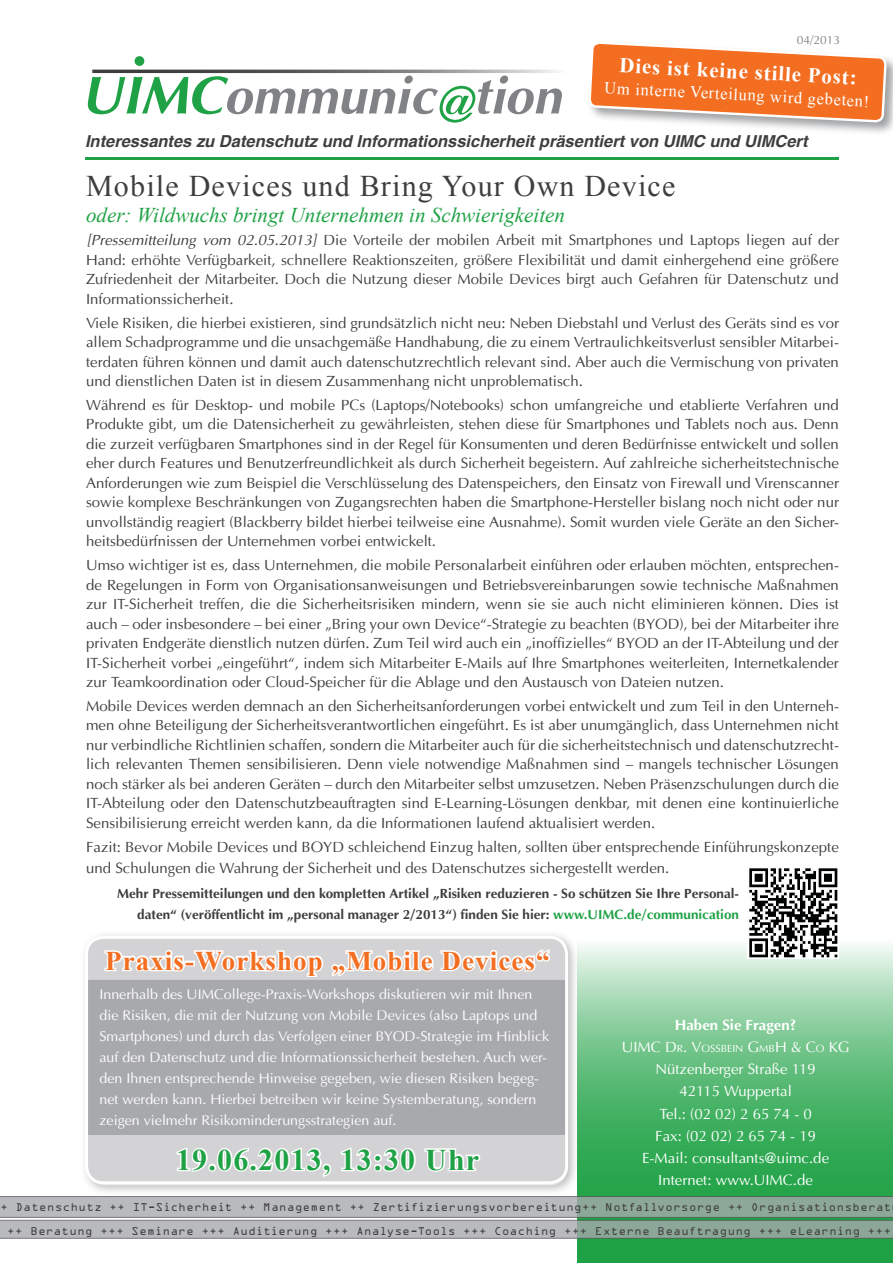
<style>
.page{position:relative;width:893px;height:1263px;background:#fff}
.page>*{position:absolute;margin:0;border:0;box-sizing:border-box;transform-origin:0 0}
.Logo{font:italic 700 51.3px "Ottawa";color:#808285}
.h1_Überschrift{font:30px "Times New Roman";letter-spacing:.04em;color:#3e3e3f}
.h1_Überschrift-2{font:700 30px "Times New Roman";letter-spacing:.04em;color:#1fa245}
.h1_Überschrift-3{font:700 27px "Times New Roman";letter-spacing:.04em;color:#f36e21}
.h2_Subtitel{font:italic 21px "Times New Roman";color:#1fa245}
.h1_Überschrift-4{font:700 21px "Times New Roman";color:#fff}
.t1{font:italic 700 16.5px "Switzerland";color:#3e3e3f}
.h1_Überschrift-5{font:16.5px "Times New Roman";color:#fff}
.p_Haupttext{font:15px/19.5px "Ottawa Plain";color:#3e3e3f;text-align:justify}
.t2{font:15px/22.2px "Ottawa Plain";color:#fff;text-align:center}
.t3{font:700 15px "Ottawa";color:#fff}
.Kasten_weiß{font:14.25px/21px "Ottawa Plain";color:#fff}
.p_Haupttext-2{font:700 13.5px/21px "Ottawa";color:#3e3e3f;text-align:right}
.t4{font:12px/24.5px "OCRA Extended";letter-spacing:.05em;color:#3e3e3f;text-align:center}
.p_Haupttext-3{font:12px "Ottawa Plain";color:#808285}
.s1{font-size:53.55px;color:#1fa245}
.s2{color:#1fa245}
.s3{font-family:"Ottawa";font-style:italic}
.s4{font-style:inherit}
.s5{font-size:10.5px}
</style>
<div class="page">
<svg style="left:576px;top:944px;width:317px;height:319px;background:#66bf80"></svg>
<svg style="left:0;top:1196px;width:893px;height:42px;background:#a4b0ab"></svg>
<hr style="left:85px;top:157px;width:754px;height:3px;background:#1fa245">
<hr style="left:92px;top:70px;width:472px;height:3px;background:#3e3e3f">
<div style="left:135px;top:56px;width:9px;height:10px;background:#1fa245;border-radius:50%"></div>
<img style="left:747px;top:868px;width:92px;height:90px">
<div style="left:586px;top:39px;width:307px;height:97px;background:#808285;opacity:.75"></div>
<svg style="left:587px;top:40px;width:301px;height:96px"></svg>
<div style="left:80px;top:930px;width:499px;height:265px;background:#a8a9ad;opacity:.75"></div>
<div style="left:87px;top:937px;width:480px;height:246px;background:#a8a9ad;border-radius:17px"></div>
<svg style="left:87px;top:930px;width:480px;height:50px;background:#e4e4e6"></svg>
<svg style="left:88px;top:1135px;width:479px;height:50px;background:#dcdcde"></svg>
<p class="Logo" style="left:81px;top:64px;width:482px"><span class="s1">UIMC</span>ommunic<span class="s2">@</span>tion</p>
<p class="p_Haupttext-3" style="left:797px;top:33px;width:45px">04/2013</p>
<p class="h1_Überschrift-4" style="left:620px;top:51px;width:239px;rotate:3deg">Dies ist keine stille Post:</p>
<p class="h1_Überschrift-5" style="left:605px;top:76px;width:267px;rotate:3deg">Um interne Verteilung wird gebeten!</p>
<p class="t1" style="left:85px;top:131px;width:724px">Interessantes zu Datenschutz und Informationssicherheit präsentiert von UIMC und UIMCert</p>
<p class="h1_Überschrift" style="left:86px;top:166px;width:591px">Mobile Devices und Bring Your Own Device</p>
<p class="h2_Subtitel" style="left:86px;top:200px;width:480px">oder: Wildwuchs bringt Unternehmen in Schwierigkeiten</p>
<p class="p_Haupttext" style="left:86px;top:231px;width:754px"><span class="s3">[Pressemitteilung vom 02.05.2013]</span> Die Vorteile der mobilen Arbeit mit Smartphones und Laptops liegen auf der Hand: erhöhte Verfügbarkeit, schnellere Reaktionszeiten, größere Flexibilität und damit einhergehend eine größere Zufriedenheit der Mitarbeiter. Doch die Nutzung dieser Mobile Devices birgt auch Gefahren für Datenschutz und Informationssicherheit.</p>
<p class="p_Haupttext" style="left:86px;top:313px;width:754px">Viele Risiken, die hierbei existieren, sind grundsätzlich nicht neu: Neben Diebstahl und Verlust des Geräts sind es vor allem Schadprogramme und die unsachgemäße Handhabung, die zu einem Vertraulichkeitsverlust sensibler Mitarbei&shy;terdaten führen können und damit auch datenschutzrechtlich relevant sind. Aber auch die Vermischung von privaten und dienstlichen Daten ist in diesem Zusammenhang nicht unproblematisch.</p>
<p class="p_Haupttext" style="left:86px;top:395px;width:754px">Während es für Desktop- und mobile PCs (Laptops/Notebooks) schon umfangreiche und etablierte Verfahren und Produkte gibt, um die Datensicherheit zu gewährleisten, stehen diese für Smartphones und Tablets noch aus. Denn die zurzeit verfügbaren Smartphones sind in der Regel für Konsumenten und deren Bedürfnisse entwickelt und sollen eher durch Features und Benutzerfreundlichkeit als durch Sicherheit begeistern. Auf zahlreiche sicherheitstechnische Anforderungen wie zum Beispiel die Verschlüsselung des Datenspeichers, den Einsatz von Firewall und Virenscanner sowie komplexe Beschränkungen von Zugangsrechten haben die Smartphone-Hersteller bislang noch nicht oder nur unvollständig reagiert (Blackberry bildet hierbei teilweise eine Ausnahme). Somit wurden viele Geräte an den Sicher&shy;heitsbedürfnissen der Unternehmen vorbei entwickelt.</p>
<p class="p_Haupttext" style="left:86px;top:555px;width:754px">Umso wichtiger ist es, dass Unternehmen, die mobile Personalarbeit einführen oder erlauben möchten, entsprechen&shy;de Regelungen in Form von Organisationsanweisungen und Betriebsvereinbarungen sowie technische Maßnahmen zur IT-Sicherheit treffen, die die Sicherheitsrisiken mindern, wenn sie sie auch nicht eliminieren können. Dies ist auch – oder insbesondere – bei einer „Bring your own Device“-Strategie zu beachten (BYOD), bei der Mitarbeiter ihre privaten Endgeräte dienstlich nutzen dürfen. Zum Teil wird auch ein „inoffizielles“ BYOD an der IT-Abteilung und der IT-Sicherheit vorbei „eingeführt“, indem sich Mitarbeiter E-Mails auf Ihre Smartphones weiterleiten, Internetkalender zur Teamkoordination oder Cloud-Speicher für die Ablage und den Austausch von Dateien nutzen.</p>
<p class="p_Haupttext" style="left:86px;top:696px;width:754px">Mobile Devices werden demnach an den Sicherheitsanforderungen vorbei entwickelt und zum Teil in den Unterneh&shy;men ohne Beteiligung der Sicherheitsverantwortlichen eingeführt. Es ist aber unumgänglich, dass Unternehmen nicht nur verbindliche Richtlinien schaffen, sondern die Mitarbeiter auch für die sicherheitstechnisch und datenschutzrecht&shy;lich relevanten Themen sensibilisieren. Denn viele notwendige Maßnahmen sind – mangels technischer Lösungen noch stärker als bei anderen Geräten – durch den Mitarbeiter selbst umzusetzen. Neben Präsenzschulungen durch die IT-Abteilung oder den Datenschutzbeauftragten sind E-Learning-Lösungen denkbar, mit denen eine kontinuierliche Sensibilisierung erreicht werden kann, da die Informationen laufend aktualisiert werden.</p>
<p class="p_Haupttext" style="left:86px;top:836px;width:754px;line-height:21px">Fazit: Bevor Mobile Devices und BOYD schleichend Einzug halten, sollten über entsprechende Einführungskonzepte und Schulungen die Wahrung der Sicherheit und des Datenschutzes sichergestellt werden.</p>
<p class="p_Haupttext-2" style="left:117px;top:883px;width:623px">Mehr Pressemitteilungen und den kompletten Artikel „Risiken reduzieren - So schützen Sie Ihre Personal&shy;daten“ (veröffentlicht im „personal manager 2/2013“) finden Sie hier: <span class="s2">www.UIMC.de/communication</span></p>
<p class="h1_Überschrift-3" style="left:105px;top:942px;width:446px">Praxis-Workshop „Mobile Devices“</p>
<p class="Kasten_weiß" style="left:99px;top:984px;width:451px">Innerhalb des UIMCollege-Praxis-Workshops diskutieren wir mit Ihnen die Risiken, die mit der Nutzung von Mobile Devices (also Laptops und Smartphones) und durch das Verfolgen einer BYOD-Strategie im Hinblick auf den Datenschutz und die Informationssicherheit bestehen. Auch wer&shy;den Ihnen entsprechende Hinweise gegeben, wie diesen Risiken begeg&shy;net werden kann. Hierbei betreiben wir keine Systemberatung, sondern zeigen vielmehr Risikominderungsstrategien auf.</p>
<p class="h1_Überschrift-2" style="left:176px;top:1139px;width:305px">19.06.2013, 13:30 Uhr</p>
<p class="t3" style="left:675px;top:1015px;width:123px">Haben Sie Fragen?</p>
<p class="t2" style="left:622px;top:1036px;width:229px"><span class="s4">UIMC D</span><span class="s5">R</span><span class="s4">. V</span><span class="s5">OSSBEI N</span> <span class="s4">G</span><span class="s5">MB</span><span class="s4">H &amp; C</span><span class="s5">O</span> <span class="s4">KG<br></span>Nützenberger Straße 119<br>42115 Wuppertal<br>Tel.: (02 02) 2 65 74 - 0<br>Fax: (02 02) 2 65 74 - 19<br>E-Mail: consultants@uimc.de<br>Internet: www.UIMC.de</p>
<p class="t4" style="left:1px;top:1194px;width:892px">+ Datenschutz ++ IT-Sicherheit ++ Management ++ Zertifizierungsvorbereitung++ Notfallvorsorge ++ Organisationsberat ++ Beratung +++ Seminare +++ Auditierung +++ Analyse-Tools +++ Coaching +++ Externe Beauftragung +++ eLearning +++</p>
</div>
